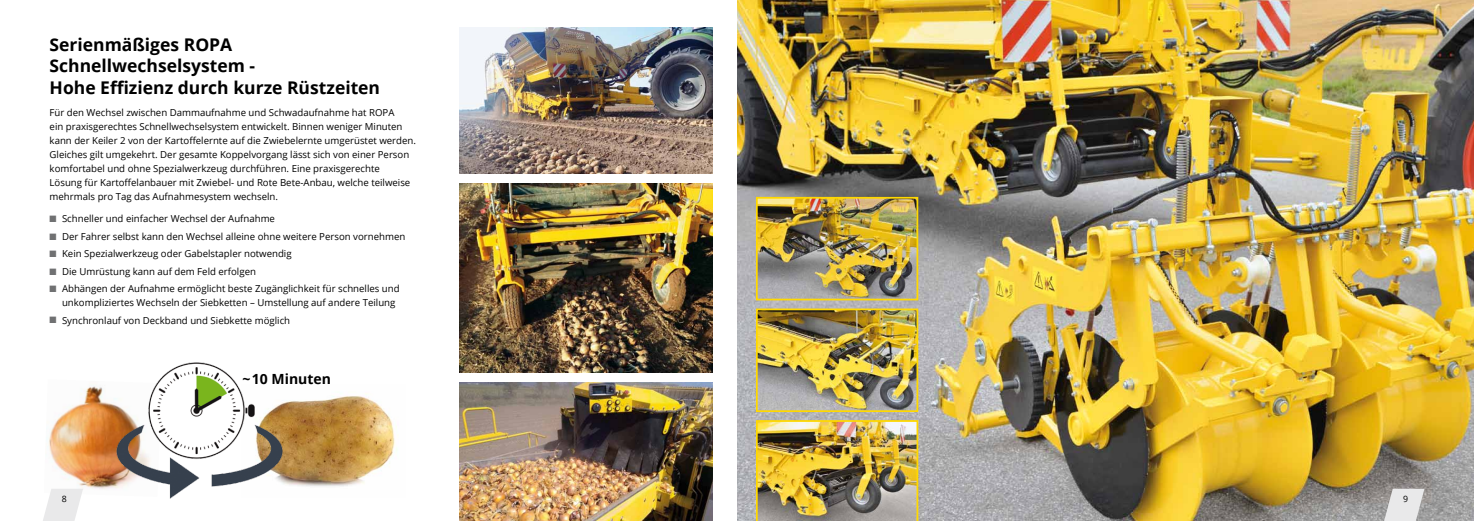
<style>
.page{position:relative;width:1474px;height:521px;background:#fff}
.page>*{position:absolute;margin:0;border:0;box-sizing:border-box;transform-origin:0 0}
.t1{font:700 17.5px/21.9px "Open Sans";color:#000}
.t2{font:700 14px "Open Sans";color:#000}
.t3{font:9.62px/14px "Open Sans";color:#000}
.t4{font:8.75px "Open Sans";color:#000}
.s1{color:#707172}
</style>
<div class="page">
<img style="left:737px;top:0;width:736px;height:521px">
<img style="left:756px;top:420px;width:162px;height:101px">
<img style="left:759px;top:200px;width:156px;height:97px">
<div style="left:756px;top:197px;width:162px;height:103px;border:2px solid #ffd800"></div>
<img style="left:759px;top:311px;width:156px;height:98px">
<div style="left:756px;top:308px;width:162px;height:104px;border:2px solid #ffd800"></div>
<img style="left:459px;top:382px;width:253px;height:139px">
<img style="left:459px;top:27px;width:253px;height:147px">
<img style="left:459px;top:184px;width:253px;height:188px">
<img style="left:47px;top:386px;width:65px;height:104px">
<img style="left:286px;top:393px;width:111px;height:94px">
<img style="left:112px;top:362px;width:174px;height:137px">
<svg style="left:43px;top:489px;width:40px;height:32px"></svg>
<svg style="left:1383px;top:489px;width:41px;height:32px"></svg>
<h1 class="t1" style="left:50px;top:33px;width:332px">Serienmäßiges ROPA<br>Schnellwechselsystem -<br>Hohe Effizienz durch kurze Rüstzeiten</h1>
<p class="t3" style="left:50px;top:105px;width:368px">Für den Wechsel zwischen Dammaufnahme und Schwadaufnahme hat ROPA<br>ein praxisgerechtes Schnellwechselsystem entwickelt. Binnen weniger Minuten kann der Keiler 2 von der Kartoffelernte auf die Zwiebelernte umgerüstet werden.<br>Gleiches gilt umgekehrt. Der gesamte Koppelvorgang lässt sich von einer Person komfortabel und ohne Spezialwerkzeug durchführen. Eine praxisgerechte<br>Lösung für Kartoffelanbauer mit Zwiebel- und Rote Bete-Anbau, welche teilweise mehrmals pro Tag das Aufnahmesystem wechseln.</p>
<p class="t3" style="left:50px;top:211px;width:227px"><span class="s1">■</span> Schneller und einfacher Wechsel der Aufnahme</p>
<p class="t3" style="left:50px;top:229px;width:357px"><span class="s1">■</span> Der Fahrer selbst kann den Wechsel alleine ohne weitere Person vornehmen</p>
<p class="t3" style="left:50px;top:246px;width:243px"><span class="s1">■</span> Kein Spezialwerkzeug oder Gabelstapler notwendig</p>
<p class="t3" style="left:50px;top:264px;width:208px"><span class="s1">■</span> Die Umrüstung kann auf dem Feld erfolgen</p>
<p class="t3" style="left:62px;top:281px;width:339px;text-indent:-12px"><span class="s1">■</span> Abhängen der Aufnahme ermöglicht beste Zugänglichkeit für schnelles und unkompliziertes Wechseln der Siebketten – Umstellung auf andere Teilung</p>
<p class="t3" style="left:50px;top:313px;width:242px"><span class="s1">■</span> Synchronlauf von Deckband und Siebkette möglich</p>
<h2 class="t2" style="left:242px;top:369px;width:90px">~ 10 Minuten</h2>
<p class="t4" style="left:62px;top:492px;width:7px">8</p>
<p class="t4" style="left:1403px;top:492px;width:7px">9</p>
</div>
